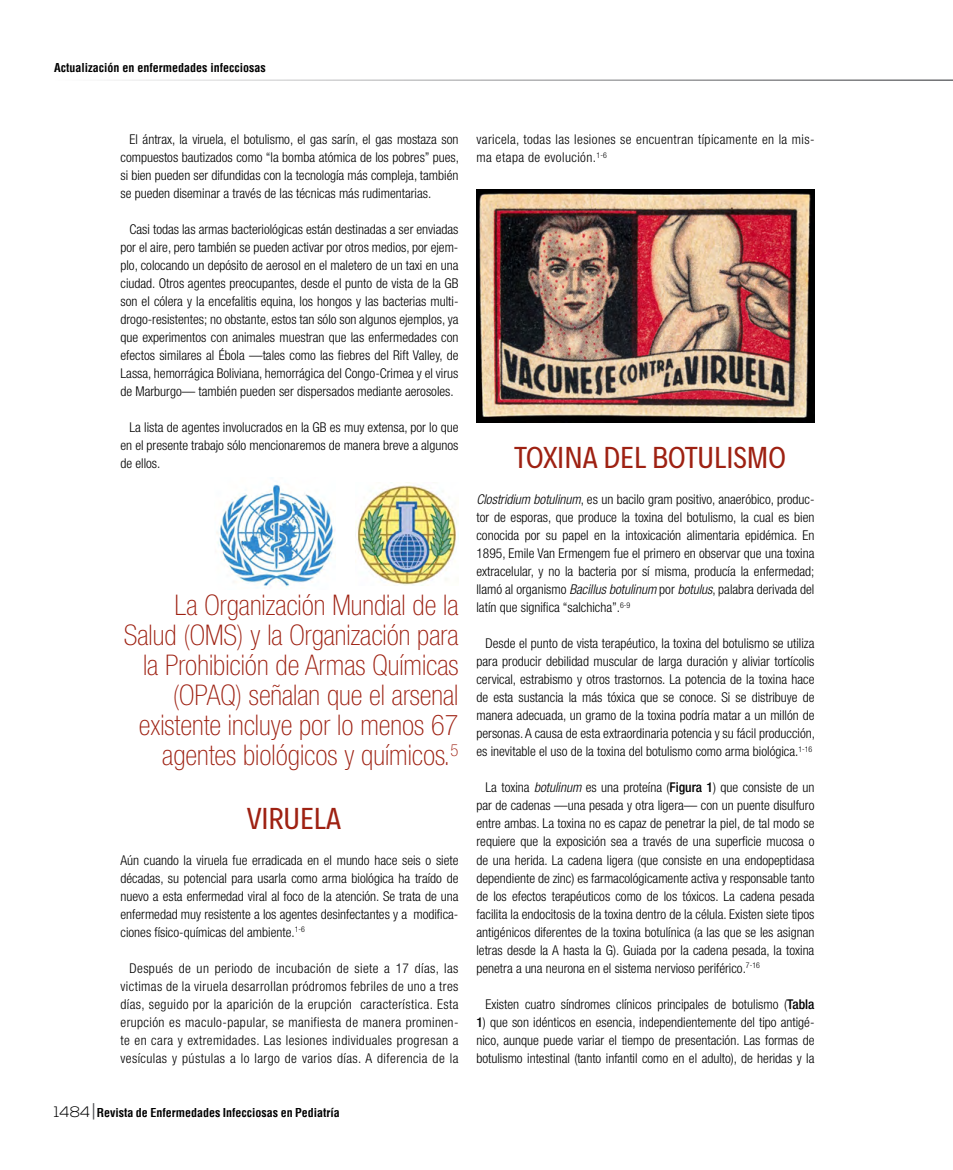
<style>
.page{position:relative;width:953px;height:1170px;background:#fff}
.page>*{position:absolute;margin:0;border:0;box-sizing:border-box;transform-origin:0 0}
.t1{font:100 condensed 28.5px/30px "Helvetica Neue";color:#9e2112;text-align:right}
.t2{font:27px "Decalotype";color:#9e2112}
.t3{font:300 condensed 13.5px/18px "Helvetica Neue";color:#000;text-align:justify}
.t4{font:300 condensed 13.5px/18px "Helvetica Neue";letter-spacing:.03em;color:#000}
.t5{font:700 condensed 12px "Helvetica";color:#000}
.s1{font-family:"Nexa";font-weight:300;font-stretch:normal;font-size:15px}
.s2{font-style:italic}
.s3{font-weight:500}
</style>
<div class="page">
<img style="left:216px;top:484px;width:119px;height:103px">
<img style="left:355px;top:482px;width:102px;height:103px">
<img style="left:476px;top:190px;width:338px;height:232px">
<svg style="left:93px;top:1103px;width:1px;height:16px"></svg>
<hr style="left:54px;top:79px;width:898px;height:2px;background:#6d6e71">
<p class="t5" style="left:54px;top:60px;width:213px">Actualización en enfermedades infecciosas</p>
<p class="t3" style="left:120px;top:130px;width:340px;text-indent:9px">El ántrax, la viruela, el botulismo, el gas sarín, el gas mostaza son compuestos bautizados como “la bomba atómica de los pobres” pues, si bien pueden ser difundidas con la tecnología más compleja, también se pueden diseminar a través de las técnicas más rudimentarias.</p>
<p class="t3" style="left:120px;top:220px;width:339px;text-indent:9px">Casi todas las armas bacteriológicas están destinadas a ser enviadas por el aire, pero también se pueden activar por otros medios, por ejem&shy;plo, colocando un depósito de aerosol en el maletero de un taxi en una ciudad. Otros agentes preocupantes, desde el punto de vista de la GB son el cólera y la encefalitis equina, los hongos y las bacterias multi&shy;drogo-resistentes; no obstante, estos tan sólo son algunos ejemplos, ya que experimentos con animales muestran que las enfermedades con efectos similares al Ébola —tales como las fiebres del Rift Valley, de Lassa, hemorrágica Boliviana, hemorrágica del Congo-Crimea y el virus de Marburgo— también pueden ser dispersados mediante aerosoles.</p>
<p class="t3" style="left:120px;top:418px;width:339px;text-indent:9px">La lista de agentes involucrados en la GB es muy extensa, por lo que en el presente trabajo sólo mencionaremos de manera breve a algunos de ellos.</p>
<h1 class="t1" style="left:124px;top:589px;width:336px">La Organización Mundial de la<br>Salud (OMS) y la Organización para la Prohibición de Armas Químicas (OPAQ) señalan que el arsenal existente incluye por lo menos 67 agentes biológicos y químicos.<sup>5</sup></h1>
<h2 class="t2" style="left:247px;top:796px;width:96px">VIRUELA</h2>
<p class="t3" style="left:120px;top:850px;width:339px">Aún cuando la viruela fue erradicada en el mundo hace seis o siete décadas, su potencial para usarla como arma biológica ha traído de nuevo a esta enfermedad viral al foco de la atención. Se trata de una enfermedad muy resistente a los agentes desinfectantes y a modifica&shy;ciones físico-químicas del ambiente.<sup>1-6</sup></p>
<p class="t3" style="left:120px;top:958px;width:339px;text-indent:9px">Después de un periodo de incubación de siete a 17 días, las victimas de la viruela desarrollan pródromos febriles de uno a tres días, seguido por la aparición de la erupción característica. Esta erupción es maculo-papular, se manifiesta de manera prominen&shy;te en cara y extremidades. Las lesiones individuales progresan a vesículas y pústulas a lo largo de varios días. A diferencia de la</p>
<p class="t5" style="left:54px;top:1104px;width:287px"><span class="s1">1484</span> Revista de Enfermedades Infecciosas en Pediatría</p>
<p class="t4" style="left:476px;top:130px;width:339px">varicela, todas las lesiones se encuentran típicamente en la mis&shy;ma etapa de evolución.<sup>1-6</sup></p>
<h2 class="t2" style="left:514px;top:436px;width:273px">TOXINA DEL BOTULISMO</h2>
<p class="t3" style="left:476px;top:490px;width:339px"><span class="s2">Clostridium botulinum</span>, es un bacilo gram positivo, anaeróbico, produc&shy;tor de esporas, que produce la toxina del botulismo, la cual es bien conocida por su papel en la intoxicación alimentaria epidémica. En 1895, Emile Van Ermengem fue el primero en observar que una toxina extracelular, y no la bacteria por sí misma, producía la enfermedad; llamó al organismo <span class="s2">Bacillus botulinum</span> por <span class="s2">botulus</span>, palabra derivada del latín que significa “salchicha”.<sup>6-9</sup></p>
<p class="t3" style="left:476px;top:634px;width:340px;text-indent:9px">Desde el punto de vista terapéutico, la toxina del botulismo se utiliza para producir debilidad muscular de larga duración y aliviar tortícolis cervical, estrabismo y otros trastornos. La potencia de la toxina hace de esta sustancia la más tóxica que se conoce. Si se distribuye de manera adecuada, un gramo de la toxina podría matar a un millón de personas. A causa de esta extraordinaria potencia y su fácil producción, es inevitable el uso de la toxina del botulismo como arma biológica.<sup>1-16</sup></p>
<p class="t3" style="left:476px;top:778px;width:339px;text-indent:9px">La toxina <span class="s2">botulinum</span> es una proteína (<span class="s3">Figura 1</span>) que consiste de un par de cadenas —una pesada y otra ligera— con un puente disulfuro entre ambas. La toxina no es capaz de penetrar la piel, de tal modo se requiere que la exposición sea a través de una superficie mucosa o de una herida. La cadena ligera (que consiste en una endopeptidasa dependiente de zinc) es farmacológicamente activa y responsable tanto de los efectos terapéuticos como de los tóxicos. La cadena pesada facilita la endocitosis de la toxina dentro de la célula. Existen siete tipos antigénicos diferentes de la toxina botulínica (a las que se les asignan letras desde la A hasta la G). Guiada por la cadena pesada, la toxina penetra a una neurona en el sistema nervioso periférico.<sup>7-16</sup></p>
<p class="t3" style="left:485px;top:994px;width:330px">Existen cuatro síndromes clínicos principales de botulismo (<span class="s3">Tabla</span></p>
<p class="t3" style="left:476px;top:1012px;width:339px"><span class="s3">1</span>) que son idénticos en esencia, independientemente del tipo antigé&shy;nico, aunque puede variar el tiempo de presentación. Las formas de botulismo intestinal (tanto infantil como en el adulto), de heridas y la</p>
</div>
